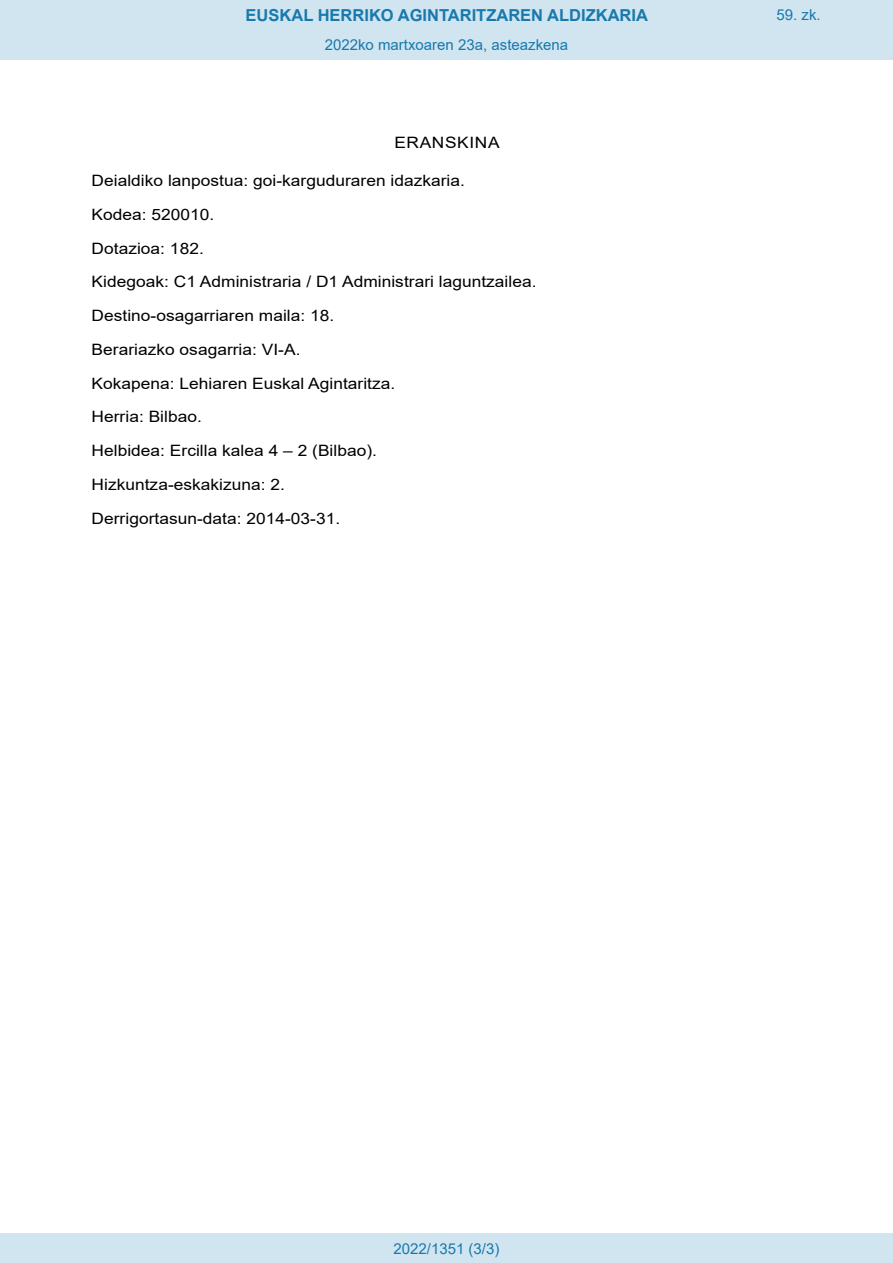
<style>
.page{position:relative;width:893px;height:1263px;background:#fff}
.page>*{position:absolute;margin:0;border:0;box-sizing:border-box;transform-origin:0 0}
.t1{font:700 16.5px "Arial";color:#1879ad}
.BOPVDetalle{font:15.6px "Arial";color:#000;scale:1.11 1}
.BOPVClave{font:15.6px "Arial";letter-spacing:.035em;color:#000;scale:1.11 1}
.Paginacion_Centro{font:15px "Arial";color:#1879ad}
</style>
<div class="page">
<div style="left:0;top:0;width:893px;height:60px;background:#d0e5f0"></div>
<div style="left:0;top:1233px;width:893px;height:30px;background:#d0e5f0"></div>
<p class="t1" style="left:246px;top:3px;width:404px">EUSKAL HERRIKO AGINTARITZAREN ALDIZKARIA</p>
<p class="Paginacion_Centro" style="left:325px;top:35px;width:245px">2022ko martxoaren 23a, asteazkena</p>
<p class="BOPVClave" style="left:394px;top:132px;width:96px">ERANSKINA</p>
<p class="BOPVDetalle" style="left:92px;top:170px;width:338px">Deialdiko lanpostua: goi-karguduraren idazkaria.</p>
<p class="BOPVDetalle" style="left:92px;top:204px;width:112px">Kodea: 520010.</p>
<p class="BOPVDetalle" style="left:92px;top:237px;width:103px">Dotazioa: 182.</p>
<p class="BOPVDetalle" style="left:92px;top:271px;width:402px">Kidegoak: C1 Administraria / D1 Administrari laguntzailea.</p>
<p class="BOPVDetalle" style="left:92px;top:305px;width:220px">Destino-osagarriaren maila: 18.</p>
<p class="BOPVDetalle" style="left:92px;top:339px;width:190px">Berariazko osagarria: VI-A.</p>
<p class="BOPVDetalle" style="left:92px;top:372px;width:275px">Kokapena: Lehiaren Euskal Agintaritza.</p>
<p class="BOPVDetalle" style="left:92px;top:406px;width:101px">Herria: Bilbao.</p>
<p class="BOPVDetalle" style="left:92px;top:440px;width:259px">Helbidea: Ercilla kalea 4 – 2 (Bilbao).</p>
<p class="BOPVDetalle" style="left:92px;top:474px;width:176px">Hizkuntza-eskakizuna: 2.</p>
<p class="BOPVDetalle" style="left:92px;top:507px;width:225px">Derrigortasun-data: 2014-03-31.</p>
<p class="Paginacion_Centro" style="left:776px;top:5px;width:46px">59. zk.</p>
<p class="Paginacion_Centro" style="left:393px;top:1238px;width:107px">2022/1351 (3/3)</p>
</div>
